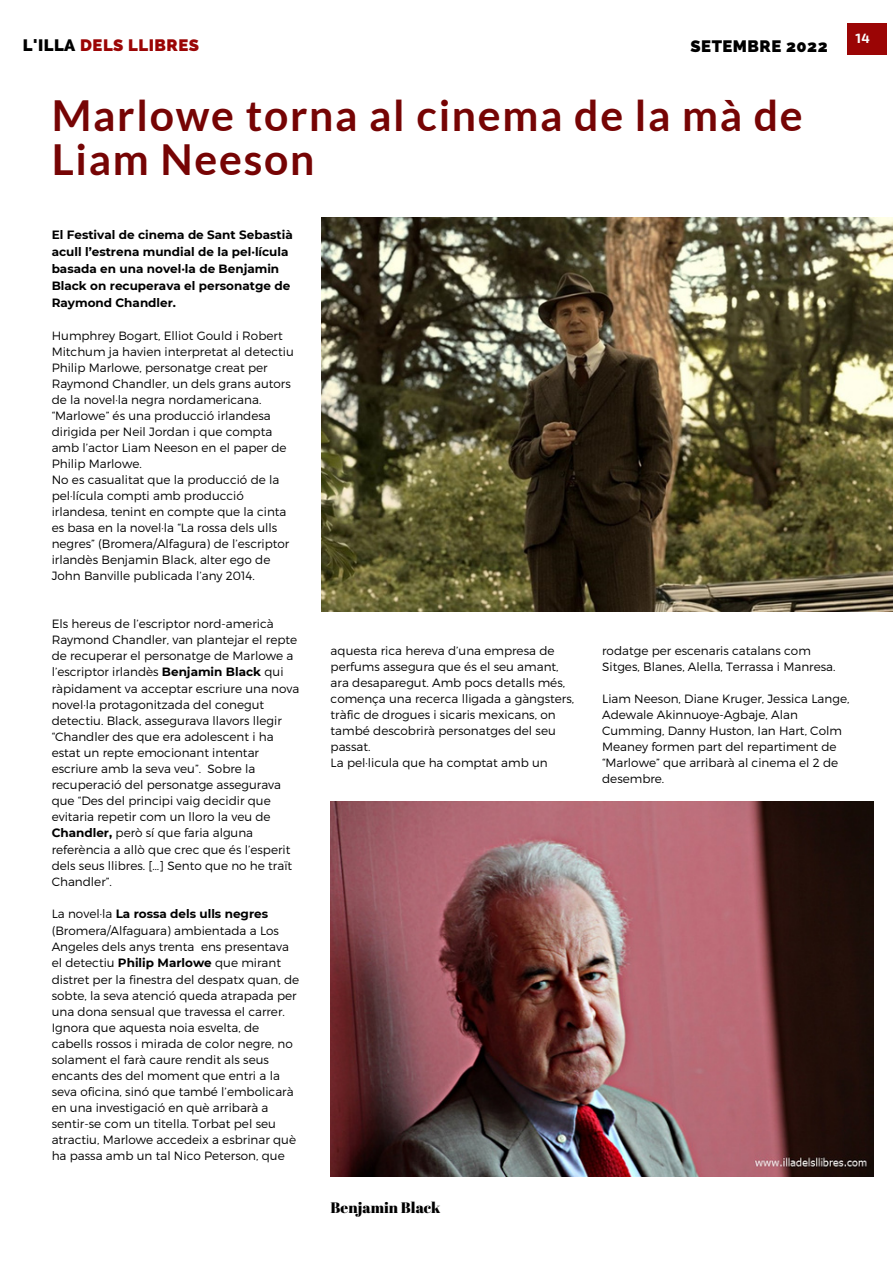
<style>
.page{position:relative;width:893px;height:1264px;background:#fff}
.page>*{position:absolute;margin:0;border:0;box-sizing:border-box;transform-origin:0 0}
.t1{font:700 42.75px/43.8px "Lato";letter-spacing:.04em;color:#760404}
.t2{font:800 16.65px "Raleway";letter-spacing:.03em;color:#9b0505}
.t3{font:800 16.65px "Raleway";letter-spacing:.03em;color:#000}
.t4{font:15.15px "Abril Fatface";color:#000}
.t5{font:700 13.2px "Exo 2";color:#fcffff}
.t6{font:300 12px/16px "Montserrat";color:#000}
.t7{font:700 12px/17px "Montserrat";color:#000}
.s1{color:#000}
.s2{font-weight:700}
</style>
<div class="page">
<img style="left:321px;top:217px;width:571px;height:394px">
<div style="left:847px;top:23px;width:40px;height:32px;background:#9b0505"></div>
<img style="left:330px;top:801px;width:543px;height:374px">
<h2 class="t2" style="left:23px;top:35px;width:178px"><span class="s1">L'ILLA</span> DELS LLIBRES</h2>
<h2 class="t3" style="left:690px;top:36px;width:139px">SETEMBRE 2022</h2>
<h1 class="t1" style="left:52px;top:92px;width:752px">Marlowe torna al cinema de la mà de<br>Liam Neeson</h1>
<p class="t5" style="left:855px;top:30px;width:16px">14</p>
<p class="t7" style="left:52px;top:227px;width:242px">El Festival de cinema de Sant Sebastià acull l’estrena mundial de la pel·lícula basada en una novel·la de Benjamin Black on recuperava el personatge de Raymond Chandler.</p>
<p class="t6" style="left:52px;top:327px;width:244px">Humphrey Bogart, Elliot Gould i Robert Mitchum ja havien interpretat al detectiu Philip Marlowe, personatge creat per Raymond Chandler, un dels grans autors de la novel·la negra nordamericana. “Marlowe” és una producció irlandesa dirigida per Neil Jordan i que compta amb l’actor Liam Neeson en el paper de Philip Marlowe.<br>No es casualitat que la producció de la pel·lícula compti amb producció irlandesa, tenint en compte que la cinta es basa en la novel·la “La rossa dels ulls negres” (Bromera/Alfagura) de l’escriptor irlandès Benjamin Black, alter ego de John Banville publicada l’any 2014.</p>
<p class="t6" style="left:52px;top:615px;width:249px">Els hereus de l’escriptor nord-americà Raymond Chandler, van plantejar el repte de recuperar el personatge de Marlowe a l’escriptor irlandès <span class="s2">Benjamin Black</span> qui ràpidament va acceptar escriure una nova novel·la protagonitzada del conegut detectiu. Black, assegurava llavors llegir “Chandler des que era adolescent i ha estat un repte emocionant intentar escriure amb la seva veu”. Sobre la recuperació del personatge assegurava que “Des del principi vaig decidir que evitaria repetir com un lloro la veu de <span class="s2">Chandler,</span> però sí que faria alguna referència a allò que crec que és l’esperit dels seus llibres. […] Sento que no he traït Chandler”.</p>
<p class="t6" style="left:52px;top:905px;width:249px">La novel·la <span class="s2">La rossa dels ulls negres </span>(Bromera/Alfaguara) ambientada a Los Angeles dels anys trenta ens presentava el detectiu <span class="s2">Philip Marlowe</span> que mirant distret per la finestra del despatx quan, de sobte, la seva atenció queda atrapada per una dona sensual que travessa el carrer.<br>Ignora que aquesta noia esvelta, de cabells rossos i mirada de color negre, no solament el farà caure rendit als seus encants des del moment que entri a la seva oficina, sinó que també l’embolicarà en una investigació en què arribarà a sentir-se com un titella. Torbat pel seu atractiu, Marlowe accedeix a esbrinar què ha passa amb un tal Nico Peterson, que</p>
<p class="t6" style="left:330px;top:642px;width:245px">aquesta rica hereva d’una empresa de perfums assegura que és el seu amant, ara desaparegut. Amb pocs detalls més, comença una recerca lligada a gàngsters, tràfic de drogues i sicaris mexicans, on també descobrirà personatges del seu passat.<br>La pel·licula que ha comptat amb un</p>
<p class="t6" style="left:602px;top:642px;width:235px">rodatge per escenaris catalans com<br>Sitges, Blanes, Alella, Terrassa i Manresa.</p>
<p class="t6" style="left:602px;top:690px;width:249px">Liam Neeson, Diane Kruger, Jessica Lange, Adewale Akinnuoye-Agbaje, Alan Cumming, Danny Huston, Ian Hart, Colm Meaney formen part del repartiment de “Marlowe” que arribarà al cinema el 2 de desembre.</p>
<p class="t4" style="left:330px;top:1196px;width:111px">Benjamin Black</p>
</div>
